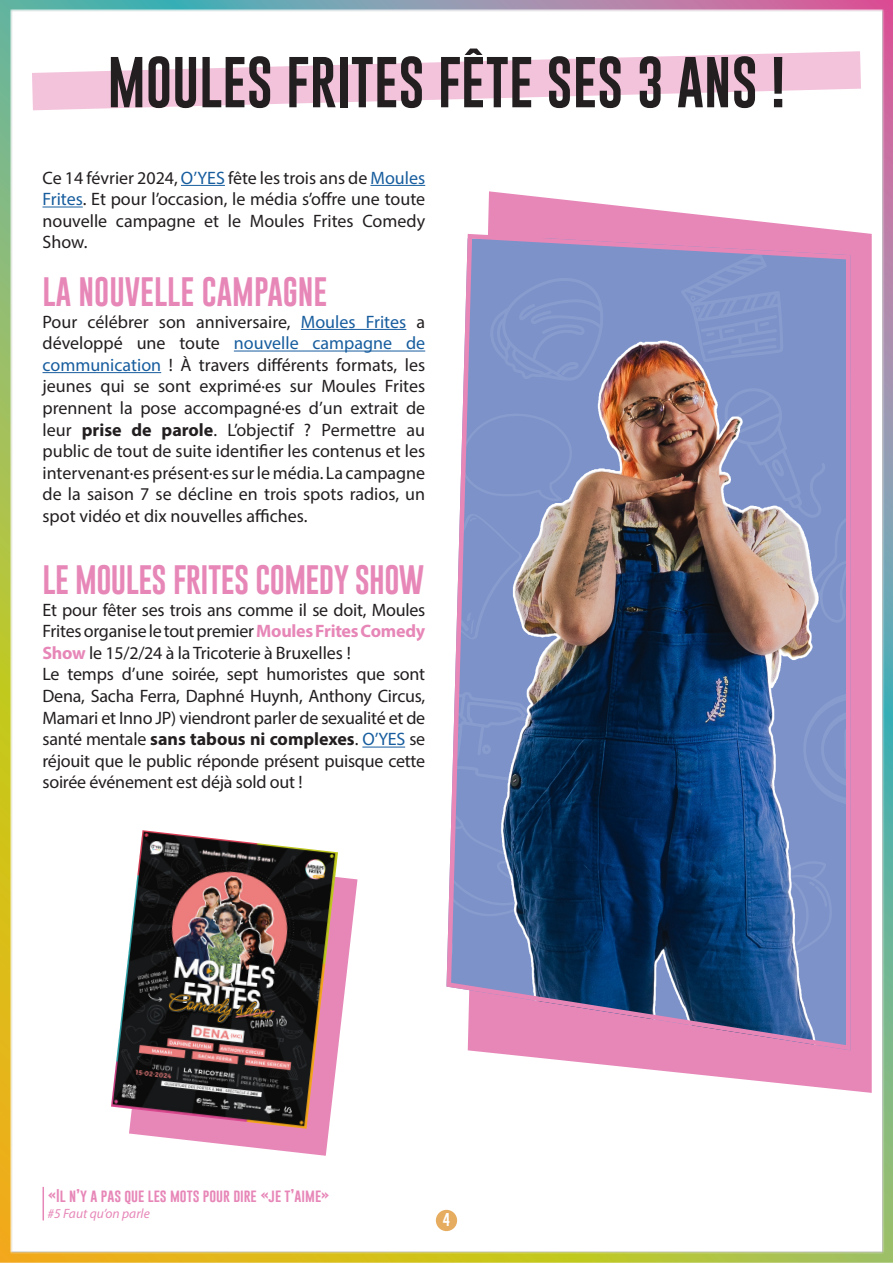
<style>
.page{position:relative;width:893px;height:1263px;background:#fff}
.page>*{position:absolute;margin:0;border:0;box-sizing:border-box;transform-origin:0 0}
.t1{font:52.5px "Gobold";color:#231f20}
.t2{font:30px "Gobold";letter-spacing:-.02em;color:#e787b8}
.t3{font:30px "Gobold";color:#e787b8}
.t4{font:18px/21.6px "Myriad Pro";letter-spacing:-.005em;color:#231f20;text-align:justify}
.t5{font:13.5px "Gobold";color:#e787b8}
.t6{font:italic 13.5px "Myriad Pro";color:#e787b8}
.t7{font:13.5px "Gobold";color:#fff}
.s1{color:#175d9e}
.s2{font-weight:700}
.s3{font-weight:700;color:#e787b8}
</style>
<div class="page">
<img style="left:0;top:0;width:893px;height:1263px">
<svg style="left:468px;top:191px;width:404px;height:902px;fill:#e787b8"></svg>
<svg style="left:32px;top:51px;width:829px;height:59px;fill:#f3c3db"></svg>
<hr style="left:181px;top:185px;width:44px;height:1px;background:#175d9e">
<hr style="left:370px;top:185px;width:55px;height:1px;background:#175d9e">
<hr style="left:43px;top:207px;width:40px;height:1px;background:#175d9e">
<hr style="left:301px;top:329px;width:105px;height:1px;background:#175d9e">
<hr style="left:234px;top:351px;width:191px;height:1px;background:#175d9e">
<hr style="left:43px;top:372px;width:118px;height:1px;background:#175d9e">
<hr style="left:362px;top:747px;width:43px;height:1px;background:#175d9e">
<img style="left:444px;top:231px;width:409px;height:822px">
<svg style="left:129px;top:857px;width:228px;height:299px"></svg>
<img style="left:111px;top:830px;width:227px;height:299px">
<hr style="left:43px;top:1187px;width:1px;height:33px;background:#e787b8">
<p class="t1" style="left:108px;top:49px;width:679px">MOULES FRITES FÊTE SES 3 ANS !</p>
<p class="t4" style="left:43px;top:166px;width:384px">Ce 14 février 2024, <span class="s1">O’YES</span> fête les trois ans de <span class="s1">Moules Frites</span>. Et pour l’occasion, le média s’offre une toute nouvelle campagne et le Moules Frites Comedy Show.</p>
<p class="t3" style="left:43px;top:272px;width:286px">LA NOUVELLE CAMPAGNE</p>
<p class="t4" style="left:43px;top:310px;width:384px">Pour célébrer son anniversaire, <span class="s1">Moules Frites</span> a développé une toute <span class="s1">nouvelle campagne de communication</span> ! À travers différents formats, les jeunes qui se sont exprimé·es sur Moules Frites prennent la pose accompagné·es d’un extrait de leur <span class="s2">prise de parole</span>. L’objectif ? Permettre au public de tout de suite identifier les contenus et les intervenant·es présent·es sur le média. La campagne de la saison 7 se décline en trois spots radios, un spot vidéo et dix nouvelles affiches.</p>
<p class="t2" style="left:43px;top:560px;width:383px">LE MOULES FRITES COMEDY SHOW</p>
<p class="t4" style="left:43px;top:598px;width:384px">Et pour fêter ses trois ans comme il se doit, Moules Frites organise le tout premier <span class="s3">Moules Frites Comedy Show</span> le 15/2/24 à la Tricoterie à Bruxelles !</p>
<p class="t4" style="left:43px;top:663px;width:384px">Le temps d’une soirée, sept humoristes que sont Dena, Sacha Ferra, Daphné Huynh, Anthony Circus, Mamari et Inno JP) viendront parler de sexualité et de santé mentale <span class="s2">sans tabous ni complexes</span>. <span class="s1">O’YES</span> se réjouit que le public réponde présent puisque cette soirée événement est déjà sold out !</p>
<p class="t5" style="left:48px;top:1186px;width:284px">«Il n’y a pas que les mots pour dire «je t’aime»</p>
<p class="t6" style="left:48px;top:1205px;width:104px">#5 Faut qu’on parle</p>
<p class="t7" style="left:443px;top:1211px;width:9px">4</p>
</div>
